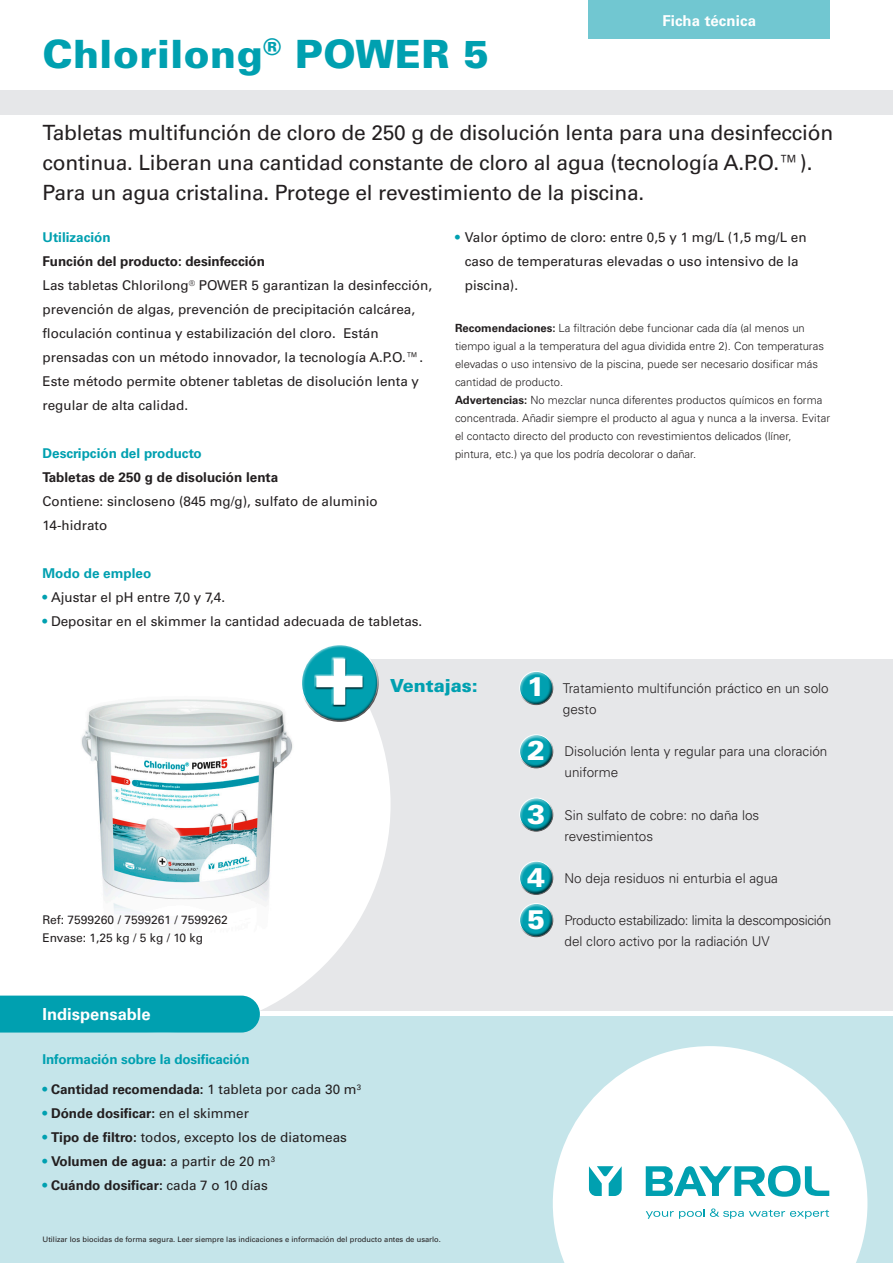
<style>
.page{position:relative;width:893px;height:1263px;background:#fff}
.page>*{position:absolute;margin:0;border:0;box-sizing:border-box;transform-origin:0 0}
.t1{font:700 86.7px "Univers LT Std";color:#fff}
.ProductName{font:900 39px "Univers LT Std";letter-spacing:.01em;color:#00a0b0}
.Advantages_Text{font:900 27px "Univers LT Std";color:#fff}
.Headline{font:21px/30px "Univers LT Std";letter-spacing:-.01em;color:#231f20}
.t2{font:900 18px "Univers LT Std";color:#00a0b0}
.Category{font:700 16.5px "Univers LT Std";color:#fff}
.t3{font:700 15px "Univers LT Std";letter-spacing:.01em;color:#fff}
.Text{font:13.5px/24px "Univers LT Std";color:#231f20}
.Text-2{font:700 13.5px "Univers LT Std";color:#231f20}
.Advantages_Text-2{font:300 13.5px/21px "Univers LT Std";color:#231f20}
.Subhead{font:700 13.5px "Univers LT Std";color:#00a0b0}
.Advantages_Text-3{font:300 13.5px/21px "Univers LT Std";letter-spacing:-.025em;color:#231f20}
.Article_Numbers_and{font:12px "Univers LT Std";color:#231f20}
.Text-3{font:300 11.25px/18px "Univers LT Std";color:#231f20}
.t4{font:7.5px "Univers LT Std";color:#231f20}
.s1{color:#00a0b0}
.s2{font-weight:700}
.s3{font-weight:400;color:#00a0b0}
.s4{font-weight:400}
</style>
<div class="page">
<div style="left:0;top:1016px;width:893px;height:247px;background:#c5e5ea"></div>
<div style="left:163px;top:660px;width:730px;height:351px;background:#e6e7e9"></div>
<div style="left:0;top:91px;width:893px;height:24px;background:#e6e7e9"></div>
<svg style="left:553px;top:1046px;width:314px;height:217px;fill:#fff"></svg>
<svg style="left:163px;top:659px;width:228px;height:351px;fill:#fff"></svg>
<div style="left:588px;top:0;width:242px;height:38px;background:#71c7d1"></div>
<div style="left:297px;top:639px;width:79px;height:63px;background:#fff;opacity:.75"></div>
<div style="left:301px;top:656px;width:79px;height:67px;background:#231f20;opacity:.75"></div>
<div style="left:315px;top:657px;width:49px;height:49px;background:#fff;opacity:.75"></div>
<div style="left:315px;top:658px;width:50px;height:49px;background:#231f20;opacity:.75"></div>
<div style="left:517px;top:668px;width:37px;height:30px;background:#fff;opacity:.75"></div>
<div style="left:518px;top:676px;width:40px;height:29px;background:#231f20;opacity:.75"></div>
<div style="left:517px;top:731px;width:37px;height:30px;background:#fff;opacity:.75"></div>
<div style="left:518px;top:739px;width:40px;height:29px;background:#231f20;opacity:.75"></div>
<div style="left:517px;top:794px;width:37px;height:30px;background:#fff;opacity:.75"></div>
<div style="left:518px;top:802px;width:40px;height:30px;background:#231f20;opacity:.75"></div>
<div style="left:517px;top:857px;width:37px;height:31px;background:#fff;opacity:.75"></div>
<div style="left:518px;top:866px;width:40px;height:29px;background:#231f20;opacity:.75"></div>
<div style="left:517px;top:900px;width:37px;height:30px;background:#fff;opacity:.75"></div>
<div style="left:518px;top:908px;width:40px;height:29px;background:#231f20;opacity:.75"></div>
<svg style="left:646px;top:1165px;width:183px;height:32px;background:#86d2d9"></svg>
<svg style="left:646px;top:1208px;width:183px;height:11px;background:#ceecef"></svg>
<svg style="left:589px;top:1166px;width:33px;height:30px"></svg>
<div style="left:0;top:995px;width:260px;height:37px;background:#00a0b0"></div>
<img style="left:81px;top:684px;width:219px;height:284px">
<p class="ProductName" style="left:43px;top:30px;width:448px">Chlorilong<sup>®</sup> POWER 5</p>
<p class="t3" style="left:662px;top:12px;width:95px">Ficha técnica</p>
<p class="Headline" style="left:43px;top:118px;width:792px">Tabletas multifunción de cloro de 250 g de disolución lenta para una desinfección continua. Liberan una cantidad constante de cloro al agua (tecnología A.P.O.™).<br>Para un agua cristalina. Protege el revestimiento de la piscina.</p>
<p class="Subhead" style="left:43px;top:230px;width:70px">Utilización</p>
<p class="Text-2" style="left:43px;top:254px;width:224px">Función del producto: desinfección</p>
<p class="Text" style="left:43px;top:274px;width:391px">Las tabletas Chlorilong<sup>®</sup> POWER 5 garantizan la desinfección, prevención de algas, prevención de precipitación calcárea, floculación continua y estabilización del cloro. Están prensadas con un método innovador, la tecnología A.P.O.™.<br>Este método permite obtener tabletas de disolución lenta y regular de alta calidad.</p>
<p class="Subhead" style="left:43px;top:446px;width:161px">Descripción del producto</p>
<p class="Text-2" style="left:43px;top:470px;width:237px">Tabletas de 250 g de disolución lenta</p>
<p class="Text" style="left:43px;top:490px;width:337px">Contiene: sincloseno (845 mg/g), sulfato de aluminio<br>14-hidrato</p>
<p class="Subhead" style="left:43px;top:566px;width:110px">Modo de empleo</p>
<p class="Text" style="left:43px;top:586px;width:184px"><span class="s1">•</span> Ajustar el pH entre 7,0 y 7,4.</p>
<p class="Text" style="left:43px;top:610px;width:381px"><span class="s1">•</span> Depositar en el skimmer la cantidad adecuada de tabletas.</p>
<p class="Text" style="left:465px;top:226px;width:343px;text-indent:-10px"><span class="s1">•</span> Valor óptimo de cloro: entre 0,5 y 1 mg/L (1,5 mg/L en caso de temperaturas elevadas o uso intensivo de la piscina).</p>
<p class="Text-3" style="left:455px;top:319px;width:370px"><span class="s2">Recomendaciones:</span> La filtración debe funcionar cada día (al menos un tiempo igual a la temperatura del agua dividida entre 2). Con temperaturas elevadas o uso intensivo de la piscina, puede ser necesario dosificar más cantidad de producto.</p>
<p class="Text-3" style="left:455px;top:391px;width:377px"><span class="s2">Advertencias:</span> No mezclar nunca diferentes productos químicos en forma concentrada. Añadir siempre el producto al agua y nunca a la inversa. Evitar el contacto directo del producto con revestimientos delicados (líner, pintura, etc.) ya que los podría decolorar o dañar.</p>
<h1 class="t1" style="left:314px;top:623px;width:52px">+</h1>
<p class="t2" style="left:390px;top:675px;width:89px">Ventajas:</p>
<p class="Article_Numbers_and" style="left:43px;top:913px;width:187px">Ref: 7599260 / 7599261 / 7599262</p>
<p class="Article_Numbers_and" style="left:43px;top:931px;width:162px">Envase: 1,25 kg / 5 kg / 10 kg</p>
<p class="Category" style="left:43px;top:1004px;width:110px">Indispensable</p>
<p class="Subhead" style="left:43px;top:1052px;width:209px">Información sobre la dosificación</p>
<p class="Text-2" style="left:43px;top:1082px;width:320px"><span class="s3">•</span> Cantidad recomendada: <span class="s4">1 tableta por cada 30 m</span><sup>3</sup></p>
<p class="Text-2" style="left:43px;top:1106px;width:208px"><span class="s3">•</span> Dónde dosificar: <span class="s4">en el skimmer</span></p>
<p class="Text" style="left:43px;top:1126px;width:306px"><span class="s1">•</span> <span class="s2">Tipo de filtro:</span> todos, excepto los de diatomeas</p>
<p class="Text-2" style="left:43px;top:1154px;width:234px"><span class="s3">•</span> Volumen de agua: <span class="s4">a partir de 20 m</span><sup>3</sup></p>
<p class="Text-2" style="left:43px;top:1178px;width:227px"><span class="s3">•</span> Cuándo dosificar: <span class="s4">cada 7 o 10 días</span></p>
<p class="t4" style="left:43px;top:1235px;width:400px">Utilizar los biocidas de forma segura. Leer siempre las indicaciones e información del producto antes de usarlo.</p>
<p class="Advantages_Text" style="left:527px;top:670px;width:20px">1</p>
<p class="Advantages_Text-2" style="left:563px;top:678px;width:267px">Tratamiento multifunción práctico en un solo gesto</p>
<p class="Advantages_Text" style="left:527px;top:733px;width:20px">2</p>
<p class="Advantages_Text-2" style="left:564px;top:741px;width:264px">Disolución lenta y regular para una cloración uniforme</p>
<p class="Advantages_Text" style="left:527px;top:797px;width:20px">3</p>
<p class="Advantages_Text-2" style="left:564px;top:804px;width:196px">Sin sulfato de cobre: no daña los revestimientos</p>
<p class="Advantages_Text" style="left:527px;top:860px;width:20px">4</p>
<p class="Advantages_Text-2" style="left:564px;top:867px;width:215px">No deja residuos ni enturbia el agua</p>
<p class="Advantages_Text" style="left:527px;top:902px;width:20px">5</p>
<p class="Advantages_Text-3" style="left:564px;top:910px;width:268px">Producto estabilizado: limita la descomposición del cloro activo por la radiación UV</p>
</div>
